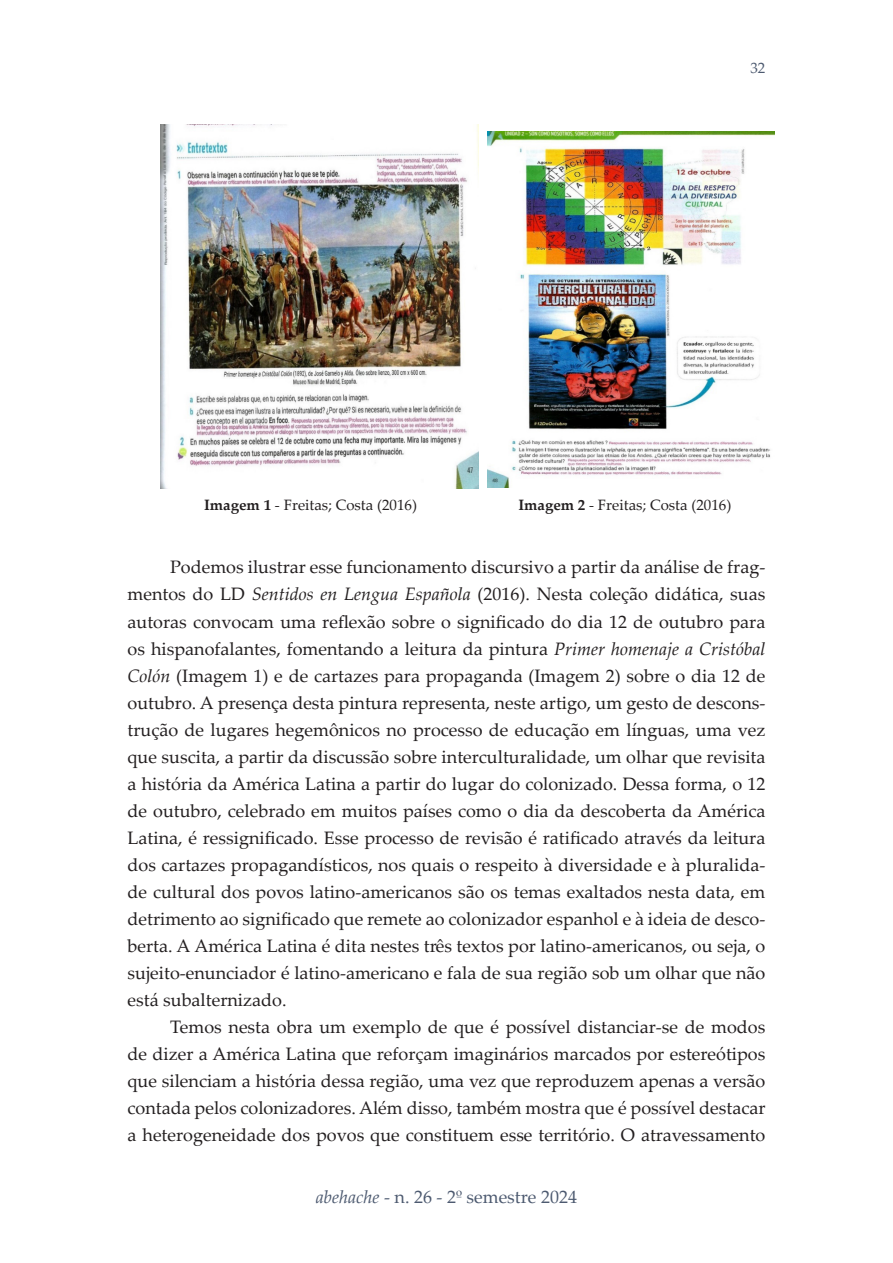
<style>
.page{position:relative;width:893px;height:1263px;background:#fff}
.page>*{position:absolute;margin:0;border:0;box-sizing:border-box;transform-origin:0 0}
.t1{font:18px/27px "Palatino Linotype";color:#231f20;text-align:justify}
.t2{font:18px "Palatino Linotype";color:#4d5a70}
.t3{font:15px "Palatino Linotype";color:#231f20}
.t4{font:15px "Palatino Linotype";color:#4d5a70}
.s1{font-weight:700}
.s2{font-style:italic}
</style>
<div class="page">
<img style="left:161px;top:124px;width:318px;height:364px">
<img style="left:488px;top:131px;width:287px;height:357px">
<p class="t4" style="left:750px;top:57px;width:16px">32</p>
<p class="t3" style="left:204px;top:494px;width:214px"><span class="s1">Imagem 1</span> - Freitas; Costa (2016)</p>
<p class="t3" style="left:518px;top:494px;width:214px"><span class="s1">Imagem 2</span> - Freitas; Costa (2016)</p>
<p class="t1" style="left:128px;top:553px;width:639px;text-indent:43px">Podemos ilustrar esse funcionamento discursivo a partir da análise de frag&shy;mentos do LD <span class="s2">Sentidos en Lengua Española</span> (2016). Nesta coleção didática, suas autoras convocam uma reflexão sobre o significado do dia 12 de outubro para os hispanofalantes, fomentando a leitura da pintura <span class="s2">Primer homenaje a Cristóbal Colón</span> (Imagem 1) e de cartazes para propaganda (Imagem 2) sobre o dia 12 de outubro. A presença desta pintura representa, neste artigo, um gesto de descons&shy;trução de lugares hegemônicos no processo de educação em línguas, uma vez que suscita, a partir da discussão sobre interculturalidade, um olhar que revisita a história da América Latina a partir do lugar do colonizado. Dessa forma, o 12 de outubro, celebrado em muitos países como o dia da descoberta da América Latina, é ressignificado. Esse processo de revisão é ratificado através da leitura dos cartazes propagandísticos, nos quais o respeito à diversidade e à pluralida&shy;de cultural dos povos latino-americanos são os temas exaltados nesta data, em detrimento ao significado que remete ao colonizador espanhol e à ideia de desco&shy;berta. A América Latina é dita nestes três textos por latino-americanos, ou seja, o sujeito-enunciador é latino-americano e fala de sua região sob um olhar que não está subalternizado.</p>
<p class="t1" style="left:128px;top:1012px;width:639px;text-indent:43px">Temos nesta obra um exemplo de que é possível distanciar-se de modos de dizer a América Latina que reforçam imaginários marcados por estereótipos que silenciam a história dessa região, uma vez que reproduzem apenas a versão contada pelos colonizadores. Além disso, também mostra que é possível destacar a heterogeneidade dos povos que constituem esse território. O atravessamento</p>
<p class="t2" style="left:316px;top:1184px;width:263px"><span class="s2">abehache</span> - n. 26 - 2º semestre 2024</p>
</div>
